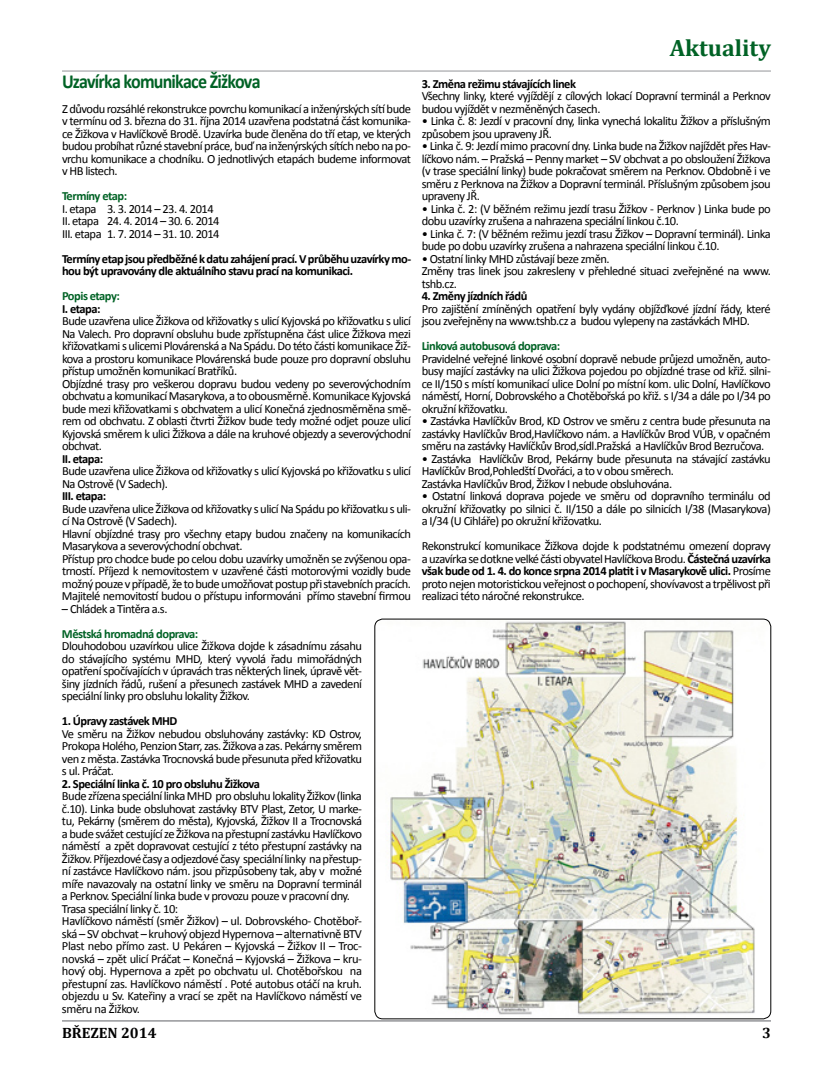
<style>
.page{position:relative;width:833px;height:1081px;background:#fff}
.page>*{position:absolute;margin:0;border:0;box-sizing:border-box;transform-origin:0 0}
.t1{font:700 23.75px "Cambria";color:#006225}
.t2{font:700 20px "Calibri";letter-spacing:-.045em;color:#006225;scale:.9 1}
.t3{font:700 15px "Cambria";color:#000}
.t4{font:12.5px/12.5px "Calibri";letter-spacing:-.04em;color:#000}
.t5{font:700 12.5px/12.5px "Calibri";letter-spacing:-.04em;color:#000}
.t6{font:700 12.5px "Calibri";letter-spacing:-.04em;color:#006225}
.s1{font-weight:700}
</style>
<div class="page">
<hr style="left:62px;top:71px;width:709px;height:1px;background:#939598">
<hr style="left:62px;top:1020px;width:709px;height:1px;background:#939598">
<img style="left:375px;top:619px;width:396px;height:400px">
<h2 class="t2" style="left:62px;top:68px;width:222px">Uzavírka komunikace Žižkova</h2>
<p class="t4" style="left:62px;top:102px;width:350px;text-align:justify">Z důvodu rozsáhlé rekonstrukce povrchu komunikací a inženýrských sítí bude v termínu od 3. března do 31. října 2014 uzavřena podstatná část komunika&shy;ce Žižkova v Havlíčkově Brodě. Uzavírka bude členěna do tří etap, ve kterých budou probíhat různé stavební práce, buď na inženýrských sítích nebo na po&shy;vrchu komunikace a chodníku. O jednotlivých etapách budeme informovat v HB listech.</p>
<p class="t6" style="left:62px;top:188px;width:67px">Termíny etap:</p>
<p class="t4" style="left:62px;top:202px;width:159px">I. etapa 3. 3. 2014 – 23. 4. 2014<br>II. etapa 24. 4. 2014 – 30. 6. 2014<br>III. etapa 1. 7. 2014 – 31. 10. 2014</p>
<p class="t5" style="left:62px;top:252px;width:351px">Termíny etap jsou předběžné kdatu zahájení prací. Vprůběhu uzavírky mo&shy;hou být upravovány dle aktuálního stavu prací na komunikaci.</p>
<p class="t6" style="left:62px;top:288px;width:59px">Popis etapy:</p>
<p class="t5" style="left:62px;top:302px;width:40px">I. etapa:</p>
<p class="t4" style="left:62px;top:314px;width:351px">Bude uzavřena ulice Žižkova od křižovatky s ulicí Kyjovská po křižovatku s ulicí Na Valech. Pro dopravní obsluhu bude zpřístupněna část ulice Žižkova mezi křižovatkami s ulicemi Plovárenská a Na Spádu. Do této části komunikace Žiž&shy;kova a prostoru komunikace Plovárenská bude pouze pro dopravní obsluhu přístup umožněn komunikací Bratříků.<br>Objízdné trasy pro veškerou dopravu budou vedeny po severovýchodním obchvatu a komunikací Masarykova, a to obousměrně. Komunikace Kyjovská bude mezi křižovatkami s obchvatem a ulicí Konečná zjednosměrněna smě&shy;rem od obchvatu. Z oblasti čtvrti Žižkov bude tedy možné odjet pouze ulicí Kyjovská směrem k ulici Žižkova a dále na kruhové objezdy a severovýchodní obchvat.</p>
<p class="t5" style="left:62px;top:452px;width:43px">II. etapa:</p>
<p class="t4" style="left:62px;top:464px;width:350px">Bude uzavřena ulice Žižkova od křižovatky s ulicí Kyjovská po křižovatku s ulicí<br>Na Ostrově (V Sadech).</p>
<p class="t5" style="left:62px;top:489px;width:46px">III. etapa:</p>
<p class="t4" style="left:62px;top:502px;width:351px">Bude uzavřena ulice Žižkova od křižovatky s ulicí Na Spádu po křižovatku s uli&shy;cí Na Ostrově (V Sadech).<br>Hlavní objízdné trasy pro všechny etapy budou značeny na komunikacích Masarykova a severovýchodní obchvat.<br>Přístup pro chodce bude po celou dobu uzavírky umožněn se zvýšenou opa&shy;trností. Příjezd k nemovitostem v uzavřené části motorovými vozidly bude možný pouze vpřípadě, že to bude umožňovat postup při stavebních pracích.<br>Majitelé nemovitostí budou o přístupu informováni přímo stavební firmou</p>
<p class="t4" style="left:62px;top:602px;width:107px">– Chládek a Tintěra a.s.</p>
<p class="t6" style="left:62px;top:626px;width:138px">Městská hromadná doprava:</p>
<p class="t4" style="left:62px;top:639px;width:301px;text-align:justify">Dlouhodobou uzavírkou ulice Žižkova dojde k zásadnímu zásahu do stávajícího systému MHD, který vyvolá řadu mimořádných opatření spočívajících v úpravách tras některých linek, úpravě vět&shy;šiny jízdních řádů, rušení a přesunech zastávek MHD a zavedení speciální linky pro obsluhu lokality Žižkov.</p>
<p class="t5" style="left:62px;top:714px;width:117px">1. Úpravy zastávek MHD</p>
<p class="t4" style="left:62px;top:727px;width:301px;text-align:justify">Ve směru na Žižkov nebudou obsluhovány zastávky: KD Ostrov, Prokopa Holého, Penzion Starr, zas. Žižkova a zas. Pekárny směrem ven z města. Zastávka Trocnovská bude přesunuta před křižovatku s ul. Práčat.</p>
<p class="t5" style="left:62px;top:777px;width:199px">2. Speciální linka č. 10 pro obsluhu Žižkova</p>
<p class="t4" style="left:62px;top:789px;width:302px">Bude zřízena speciální linka MHD pro obsluhu lokality Žižkov (linka č.10). Linka bude obsluhovat zastávky BTV Plast, Zetor, U marke&shy;tu, Pekárny (směrem do města), Kyjovská, Žižkov II a Trocnovská a bude svážet cestující ze Žižkova na přestupní zastávku Havlíčkovo náměstí a zpět dopravovat cestující z této přestupní zastávky na Žižkov. Příjezdové časy a odjezdové časy speciální linky na přestup&shy;ní zastávce Havlíčkovo nám. jsou přizpůsobeny tak, aby v možné míře navazovaly na ostatní linky ve směru na Dopravní terminál a Perknov. Speciální linka bude v provozu pouze v pracovní dny.<br>Trasa speciální linky č. 10:<br>Havlíčkovo náměstí (směr Žižkov) – ul. Dobrovského- Chotěboř&shy;ská – SV obchvat – kruhový objezd Hypernova – alternativně BTV Plast nebo přímo zast. U Pekáren – Kyjovská – Žižkov II – Troc&shy;novská – zpět ulicí Práčat – Konečná – Kyjovská – Žižkova – kru&shy;hový obj. Hypernova a zpět po obchvatu ul. Chotěbořskou na přestupní zas. Havlíčkovo náměstí . Poté autobus otáčí na kruh. objezdu u Sv. Kateřiny a vrací se zpět na Havlíčkovo náměstí ve směru na Žižkov.</p>
<h1 class="t1" style="left:669px;top:33px;width:103px">Aktuality</h1>
<p class="t5" style="left:422px;top:77px;width:156px">3. Změna režimu stávajících linek</p>
<p class="t4" style="left:422px;top:89px;width:350px">Všechny linky, které vyjíždějí z cílových lokací Dopravní terminál a Perknov budou vyjíždět v nezměněných časech.</p>
<p class="t4" style="left:422px;top:114px;width:350px">• Linka č. 8: Jezdí v pracovní dny, linka vynechá lokalitu Žižkov a příslušným způsobem jsou upraveny JŘ.</p>
<p class="t4" style="left:422px;top:139px;width:351px;text-align:justify">• Linka č. 9: Jezdí mimo pracovní dny. Linka bude na Žižkov najíždět přes Hav&shy;líčkovo nám. – Pražská – Penny market – SV obchvat a po obsloužení Žižkova (v trase speciální linky) bude pokračovat směrem na Perknov. Obdobně i ve směru z Perknova na Žižkov a Dopravní terminál. Příslušným způsobem jsou upraveny JŘ.</p>
<p class="t4" style="left:422px;top:202px;width:350px">• Linka č. 2: (V běžném režimu jezdí trasu Žižkov - Perknov ) Linka bude po dobu uzavírky zrušena a nahrazena speciální linkou č.10.</p>
<p class="t4" style="left:422px;top:227px;width:350px">• Linka č. 7: (V běžném režimu jezdí trasu Žižkov – Dopravní terminál). Linka bude po dobu uzavírky zrušena a nahrazena speciální linkou č.10.</p>
<p class="t4" style="left:422px;top:252px;width:350px">• Ostatní linky MHD zůstávají beze změn.<br>Změny tras linek jsou zakresleny v přehledné situaci zveřejněné na www. tshb.cz.</p>
<p class="t5" style="left:422px;top:289px;width:107px">4. Změny jízdních řádů</p>
<p class="t4" style="left:422px;top:302px;width:350px">Pro zajištění zmíněných opatření byly vydány objížďkové jízdní řády, které jsou zveřejněny na www.tshb.cz a budou vylepeny na zastávkách MHD.</p>
<p class="t6" style="left:422px;top:338px;width:140px">Linková autobusová doprava:</p>
<p class="t4" style="left:422px;top:352px;width:350px;text-align:justify">Pravidelné veřejné linkové osobní dopravě nebude průjezd umožněn, auto&shy;busy mající zastávky na ulici Žižkova pojedou po objízdné trase od křiž. silni&shy;ce II/150 s místí komunikací ulice Dolní po místní kom. ulic Dolní, Havlíčkovo náměstí, Horní, Dobrovského a Chotěbořská po křiž. s I/34 a dále po I/34 po okružní křižovatku.</p>
<p class="t4" style="left:422px;top:414px;width:351px;text-align:justify">• Zastávka Havlíčkův Brod, KD Ostrov ve směru z centra bude přesunuta na zastávky Havlíčkův Brod,Havlíčkovo nám. a Havlíčkův Brod VÚB, v opačném směru na zastávky Havlíčkův Brod,sídl.Pražská a Havlíčkův Brod Bezručova.</p>
<p class="t4" style="left:422px;top:452px;width:350px">• Zastávka Havlíčkův Brod, Pekárny bude přesunuta na stávající zastávku<br>Havlíčkův Brod,Pohledští Dvořáci, a to v obou směrech.<br>Zastávka Havlíčkův Brod, Žižkov I nebude obsluhována.</p>
<p class="t4" style="left:422px;top:489px;width:350px;text-align:justify">• Ostatní linková doprava pojede ve směru od dopravního terminálu od okružní křižovatky po silnici č. II/150 a dále po silnicích I/38 (Masarykova) a I/34 (U Cihláře) po okružní křižovatku.</p>
<p class="t4" style="left:422px;top:539px;width:351px;text-align:justify">Rekonstrukcí komunikace Žižkova dojde k podstatnému omezení dopravy a uzavírka se dotknevelké části obyvatel Havlíčkova Brodu. <span class="s1">Částečná uzavírka však bude od 1. 4. do konce srpna 2014 platit i v Masarykově ulici.</span> Prosíme proto nejen motoristickou veřejnost o pochopení, shovívavost a trpělivost při realizaci této náročné rekonstrukce.</p>
<p class="t3" style="left:62px;top:1024px;width:96px">BŘEZEN 2014</p>
<p class="t3" style="left:762px;top:1024px;width:10px">3</p>
</div>
